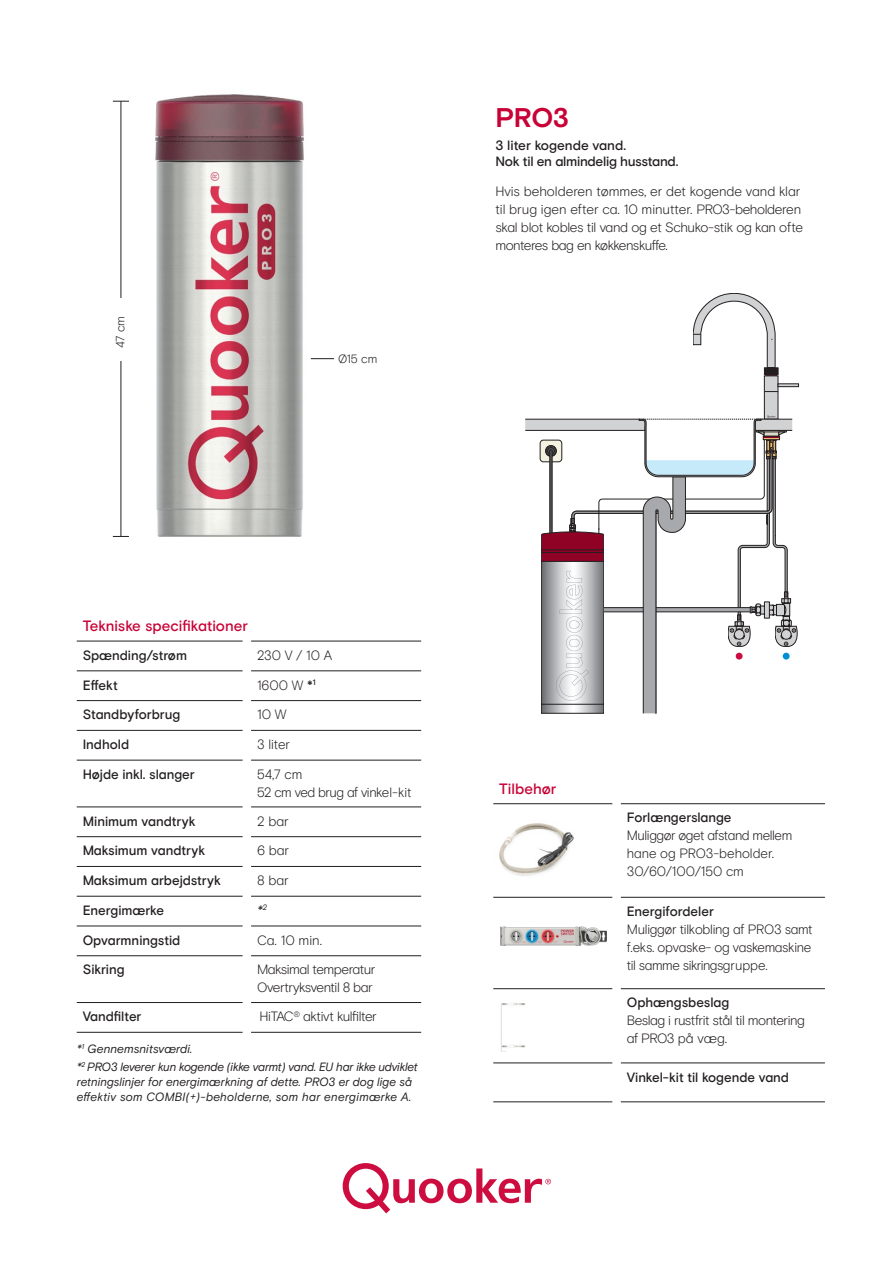
<style>
.page{position:relative;width:893px;height:1263px;background:#fff}
.page>*{position:absolute;margin:0;border:0;box-sizing:border-box;transform-origin:0 0}
.t1{font:700 27px "Basis Grotesque Pro";color:#c80236}
.t2{font:500 15px "Basis Grotesque Pro";color:#c80236}
.t3{font:300 13.5px/18px "Basis Grotesque Pro";letter-spacing:-.03em;color:#231f20}
.t4{font:500 13.5px/16.5px "Basis Grotesque Pro";letter-spacing:-.005em;color:#231f20}
.t5{font:300 13.5px "Basis Grotesque Pro";color:#231f20}
.t6{font:italic 13.5px "Basis Grotesque Pro";color:#231f20}
.t7{font:italic 12px/15px "Basis Grotesque Pro";letter-spacing:-.005em;color:#231f20}
.t8{font:300 12px "Basis Grotesque Pro";letter-spacing:-.015em;color:#231f20}
.s1{font-weight:500}
</style>
<div class="page">
<svg style="left:343px;top:1163px;width:208px;height:50px"></svg>
<img style="left:493px;top:989px;width:77px;height:74px">
<hr style="left:621px;top:897px;width:204px;height:1px;background:#231f20">
<hr style="left:621px;top:988px;width:204px;height:1px;background:#231f20">
<hr style="left:621px;top:1063px;width:204px;height:1px;background:#231f20">
<hr style="left:621px;top:1101px;width:204px;height:1px;background:#231f20">
<hr style="left:493px;top:803px;width:119px;height:1px;background:#231f20">
<hr style="left:621px;top:803px;width:204px;height:1px;background:#231f20">
<hr style="left:493px;top:897px;width:119px;height:1px;background:#231f20">
<hr style="left:493px;top:1063px;width:119px;height:1px;background:#231f20">
<hr style="left:493px;top:1101px;width:119px;height:1px;background:#231f20">
<hr style="left:493px;top:988px;width:119px;height:1px;background:#231f20">
<img style="left:155px;top:94px;width:174px;height:443px">
<div style="left:764px;top:376px;width:14px;height:43px;background:#d1d2d4"></div>
<div style="left:764px;top:376px;width:14px;height:43px;border:1px solid #231f20"></div>
<svg style="left:693px;top:293px;width:106px;height:99px"></svg>
<svg style="left:525px;top:415px;width:272px;height:298px"></svg>
<hr style="left:251px;top:670px;width:170px;height:1px;background:#231f20">
<hr style="left:251px;top:700px;width:170px;height:1px;background:#231f20">
<hr style="left:251px;top:730px;width:170px;height:1px;background:#231f20">
<hr style="left:251px;top:760px;width:170px;height:1px;background:#231f20">
<hr style="left:251px;top:807px;width:170px;height:1px;background:#231f20">
<hr style="left:251px;top:836px;width:170px;height:1px;background:#231f20">
<hr style="left:251px;top:866px;width:170px;height:1px;background:#231f20">
<hr style="left:251px;top:896px;width:170px;height:1px;background:#231f20">
<hr style="left:251px;top:926px;width:170px;height:1px;background:#231f20">
<hr style="left:251px;top:955px;width:170px;height:1px;background:#231f20">
<hr style="left:251px;top:1002px;width:170px;height:1px;background:#231f20">
<hr style="left:251px;top:1032px;width:170px;height:1px;background:#231f20">
<hr style="left:77px;top:641px;width:166px;height:1px;background:#231f20">
<hr style="left:251px;top:641px;width:170px;height:1px;background:#231f20">
<hr style="left:77px;top:670px;width:166px;height:1px;background:#231f20">
<hr style="left:77px;top:760px;width:166px;height:1px;background:#231f20">
<hr style="left:77px;top:807px;width:166px;height:1px;background:#231f20">
<hr style="left:77px;top:836px;width:166px;height:1px;background:#231f20">
<hr style="left:77px;top:866px;width:166px;height:1px;background:#231f20">
<hr style="left:77px;top:896px;width:166px;height:1px;background:#231f20">
<hr style="left:77px;top:926px;width:166px;height:1px;background:#231f20">
<hr style="left:77px;top:955px;width:166px;height:1px;background:#231f20">
<hr style="left:77px;top:1002px;width:166px;height:1px;background:#231f20">
<hr style="left:77px;top:1032px;width:166px;height:1px;background:#231f20">
<hr style="left:77px;top:700px;width:166px;height:1px;background:#231f20">
<hr style="left:77px;top:730px;width:166px;height:1px;background:#231f20">
<svg style="left:113px;top:536px;width:16px;height:1px"></svg>
<svg style="left:113px;top:101px;width:16px;height:1px"></svg>
<hr style="left:121px;top:101px;width:1px;height:435px;background:#231f20">
<div style="left:103px;top:298px;width:30px;height:63px;background:#fff"></div>
<hr style="left:311px;top:358px;width:33px;height:1px;background:#231f20">
<div style="left:334px;top:343px;width:101px;height:34px;background:#fff"></div>
<div style="left:609px;top:553px;width:16px;height:29px;background:#fff"></div>
<img style="left:500px;top:926px;width:106px;height:19px">
<img style="left:499px;top:823px;width:75px;height:53px">
<p class="t8" style="left:113px;top:348px;width:34px;rotate:-90deg">47 cm</p>
<p class="t8" style="left:338px;top:352px;width:41px">Ø15 cm</p>
<p class="t1" style="left:495px;top:102px;width:75px">PRO3</p>
<p class="t4" style="left:495px;top:137px;width:184px">3 liter kogende vand.<br>Nok til en almindelig husstand.</p>
<p class="t3" style="left:495px;top:182px;width:309px">Hvis beholderen tømmes, er det kogende vand klar til brug igen efter ca. 10 minutter. PRO3-beholderen skal blot kobles til vand og et Schuko-stik og kan ofte monteres bag en køkkenskuffe.</p>
<p class="t2" style="left:83px;top:617px;width:167px">Tekniske specifikationer</p>
<p class="t4" style="left:83px;top:647px;width:106px">Spænding/strøm</p>
<p class="t3" style="left:257px;top:646px;width:77px">230 V / 10 A</p>
<p class="t4" style="left:83px;top:677px;width:36px">Effekt</p>
<p class="t3" style="left:257px;top:676px;width:60px">1600 W <span class="s1">*</span><sup>1</sup></p>
<p class="t4" style="left:83px;top:707px;width:99px">Standbyforbrug</p>
<p class="t3" style="left:257px;top:706px;width:31px">10 W</p>
<p class="t4" style="left:83px;top:736px;width:48px">Indhold</p>
<p class="t3" style="left:257px;top:735px;width:34px">3 liter</p>
<p class="t4" style="left:83px;top:766px;width:113px">Højde inkl. slanger</p>
<p class="t3" style="left:257px;top:765px;width:47px">54,7 cm</p>
<p class="t3" style="left:257px;top:783px;width:156px">52 cm ved brug af vinkel-kit</p>
<p class="t4" style="left:83px;top:813px;width:114px">Minimum vandtryk</p>
<p class="t3" style="left:257px;top:812px;width:33px">2 bar</p>
<p class="t4" style="left:83px;top:843px;width:124px">Maksimum vandtryk</p>
<p class="t3" style="left:257px;top:842px;width:33px">6 bar</p>
<p class="t4" style="left:83px;top:873px;width:140px">Maksimum arbejdstryk</p>
<p class="t3" style="left:257px;top:871px;width:33px">8 bar</p>
<p class="t4" style="left:83px;top:902px;width:83px">Energimærke</p>
<p class="t6" style="left:257px;top:902px;width:12px">*<sup>2</sup></p>
<p class="t4" style="left:83px;top:932px;width:99px">Opvarmningstid</p>
<p class="t3" style="left:257px;top:931px;width:67px">Ca. 10 min.</p>
<p class="t4" style="left:83px;top:962px;width:43px">Sikring</p>
<p class="t3" style="left:257px;top:961px;width:120px">Maksimal temperatur<br>Overtryksventil 8 bar</p>
<p class="t4" style="left:83px;top:1009px;width:60px">Vandfilter</p>
<p class="t3" style="left:260px;top:1008px;width:119px">HiTAC<sup>®</sup> aktivt kulfilter</p>
<p class="t7" style="left:77px;top:1042px;width:117px">*<sup>1</sup> Gennemsnitsværdi.</p>
<p class="t7" style="left:77px;top:1060px;width:343px">*<sup>2</sup> PRO3 leverer kun kogende (ikke varmt) vand. EU har ikke udviklet retningslinjer for energimærkning af dette. PRO3 er dog lige så effektiv som COMBI(+)-beholderne, som har energimærke A.</p>
<p class="t2" style="left:499px;top:780px;width:59px">Tilbehør</p>
<p class="t4" style="left:627px;top:810px;width:106px">Forlængerslange</p>
<p class="t3" style="left:627px;top:827px;width:167px">Muliggør øget afstand mellem hane og PRO3-beholder.</p>
<p class="t5" style="left:627px;top:864px;width:119px">30/60/100/150 cm</p>
<p class="t4" style="left:627px;top:903px;width:89px">Energifordeler</p>
<p class="t3" style="left:627px;top:920px;width:187px;text-align:justify">Muliggør tilkobling af PRO3 samt f.eks. opvaske- og vaskemaskine til samme sikringsgruppe.</p>
<p class="t4" style="left:627px;top:995px;width:104px">Ophængsbeslag</p>
<p class="t3" style="left:627px;top:1012px;width:180px">Beslag i rustfrit stål til montering af PRO3 på væg.</p>
<p class="t4" style="left:627px;top:1069px;width:164px">Vinkel-kit til kogende vand</p>
</div>
